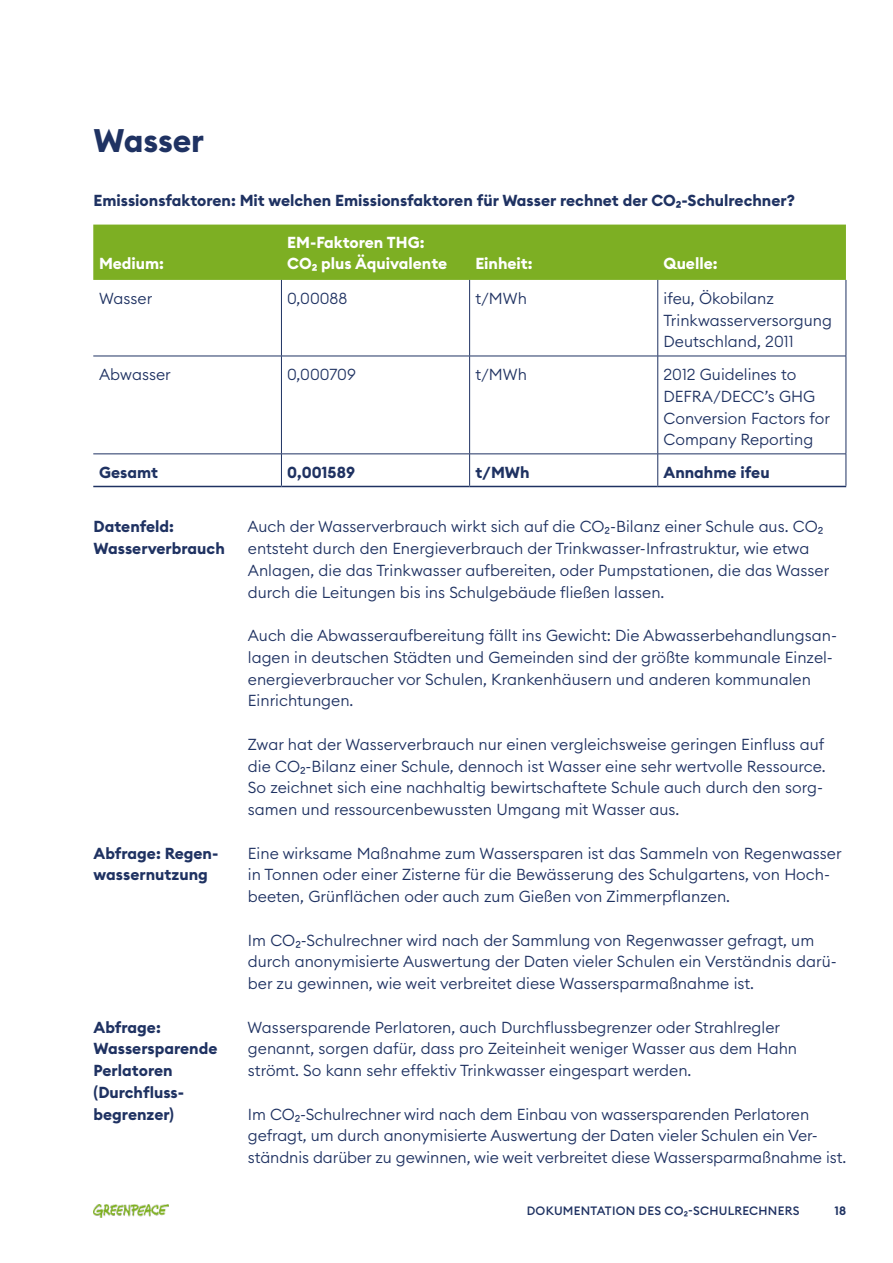
<style>
.page{position:relative;width:893px;height:1263px;background:#fff}
.page>*{position:absolute;margin:0;border:0;box-sizing:border-box;transform-origin:0 0}
._2___Head_gemischt{font:700 32.25px "Euclid Circular B";letter-spacing:-.005em;color:#1f3262}
._3___Fließtext_Flatt{font:300 15.75px/21.8px "Euclid Circular B";color:#1f3262}
._2_3_-_Zwischentite{font:700 15.75px/21.8px "Euclid Circular B";color:#1f3262}
._3_4_-_Fließtext_Ta{font:300 15.75px/21.8px "Euclid Circular B";color:#1f3262}
._3_5_-_Kopfzeile_Ta{font:700 15.75px/21.3px "Euclid Circular B";color:#fff}
._3_6_-_Zwischentite{font:700 15.75px "Euclid Circular B";color:#1f3262}
.t1{font:500 12px "Euclid Circular B";letter-spacing:.02em;color:#1f3262}
.t2{font:600 12px "Euclid Circular B";color:#1f3262}
</style>
<div class="page">
<img style="left:94px;top:1205px;width:74px;height:12px">
<div style="left:93px;top:225px;width:753px;height:55px;background:#7daf23"></div>
<hr style="left:281px;top:280px;width:1px;height:76px;background:#1f3262">
<hr style="left:469px;top:280px;width:1px;height:76px;background:#1f3262">
<hr style="left:657px;top:280px;width:1px;height:76px;background:#1f3262">
<hr style="left:93px;top:356px;width:188px;height:1px;background:#1f3262">
<hr style="left:281px;top:356px;width:189px;height:1px;background:#1f3262">
<hr style="left:281px;top:356px;width:1px;height:98px;background:#1f3262">
<hr style="left:470px;top:356px;width:188px;height:1px;background:#1f3262">
<hr style="left:469px;top:356px;width:1px;height:98px;background:#1f3262">
<hr style="left:658px;top:356px;width:188px;height:1px;background:#1f3262">
<hr style="left:657px;top:356px;width:1px;height:98px;background:#1f3262">
<hr style="left:281px;top:454px;width:1px;height:32px;background:#1f3262">
<hr style="left:469px;top:454px;width:1px;height:32px;background:#1f3262">
<hr style="left:657px;top:454px;width:1px;height:32px;background:#1f3262">
<hr style="left:846px;top:280px;width:1px;height:76px;background:#1f3262">
<hr style="left:846px;top:356px;width:1px;height:98px;background:#1f3262">
<hr style="left:93px;top:454px;width:188px;height:1px;background:#1f3262">
<hr style="left:281px;top:454px;width:189px;height:1px;background:#1f3262">
<hr style="left:470px;top:454px;width:188px;height:1px;background:#1f3262">
<hr style="left:658px;top:454px;width:188px;height:1px;background:#1f3262">
<hr style="left:846px;top:454px;width:1px;height:32px;background:#1f3262">
<hr style="left:93px;top:486px;width:188px;height:1px;background:#1f3262">
<hr style="left:281px;top:486px;width:189px;height:1px;background:#1f3262">
<hr style="left:470px;top:486px;width:188px;height:1px;background:#1f3262">
<hr style="left:658px;top:486px;width:188px;height:1px;background:#1f3262">
<p class="_2___Head_gemischt" style="left:94px;top:119px;width:112px">Wasser</p>
<p class="_2_3_-_Zwischentite" style="left:94px;top:190px;width:703px">Emissionsfaktoren: Mit welchen Emissionsfaktoren für Wasser rechnet der CO₂-Schulrechner?</p>
<p class="_3_5_-_Kopfzeile_Ta" style="left:99px;top:253px;width:67px">Medium:</p>
<p class="_3_5_-_Kopfzeile_Ta" style="left:287px;top:232px;width:162px">EM-Faktoren THG:<br>CO₂ plus Äquivalente</p>
<p class="_3_5_-_Kopfzeile_Ta" style="left:475px;top:253px;width:59px">Einheit:</p>
<p class="_3_5_-_Kopfzeile_Ta" style="left:663px;top:253px;width:56px">Quelle:</p>
<p class="_3_4_-_Fließtext_Ta" style="left:99px;top:287px;width:55px">Wasser</p>
<p class="_3_4_-_Fließtext_Ta" style="left:287px;top:287px;width:62px">0,00088</p>
<p class="_3_4_-_Fließtext_Ta" style="left:475px;top:287px;width:53px">t/MWh</p>
<p class="_3_4_-_Fließtext_Ta" style="left:663px;top:287px;width:170px">ifeu, Ökobilanz<br>Trinkwasserversorgung<br>Deutschland, 2011</p>
<p class="_3_4_-_Fließtext_Ta" style="left:99px;top:363px;width:73px">Abwasser</p>
<p class="_3_4_-_Fließtext_Ta" style="left:287px;top:363px;width:70px">0,000709</p>
<p class="_3_4_-_Fließtext_Ta" style="left:475px;top:363px;width:53px">t/MWh</p>
<p class="_3_4_-_Fließtext_Ta" style="left:663px;top:363px;width:168px">2012 Guidelines to<br>DEFRA/DECC’s GHG<br>Conversion Factors for<br>Company Reporting</p>
<p class="_3_6_-_Zwischentite" style="left:99px;top:462px;width:60px">Gesamt</p>
<p class="_3_6_-_Zwischentite" style="left:287px;top:462px;width:69px">0,001589</p>
<p class="_3_6_-_Zwischentite" style="left:475px;top:462px;width:56px">t/MWh</p>
<p class="_3_6_-_Zwischentite" style="left:663px;top:462px;width:108px">Annahme ifeu</p>
<p class="_2_3_-_Zwischentite" style="left:94px;top:516px;width:133px">Datenfeld:<br>Wasserverbrauch</p>
<p class="_2_3_-_Zwischentite" style="left:94px;top:842px;width:126px">Abfrage: Regen&shy;wassernutzung</p>
<p class="_2_3_-_Zwischentite" style="left:94px;top:1016px;width:125px">Abfrage:<br>Wassersparende<br>Perlatoren (Durchfluss&shy;begrenzer)</p>
<p class="_3___Fließtext_Flatt" style="left:247px;top:516px;width:583px">Auch der Wasserverbrauch wirkt sich auf die CO₂-Bilanz einer Schule aus. CO₂ entsteht durch den Energieverbrauch der Trinkwasser-Infrastruktur, wie etwa Anlagen, die das Trinkwasser aufbereiten, oder Pumpstationen, die das Wasser durch die Leitungen bis ins Schulgebäude fließen lassen.</p>
<p class="_3___Fließtext_Flatt" style="left:248px;top:624px;width:591px">Auch die Abwasseraufbereitung fällt ins Gewicht: Die Abwasserbehandlungsan&shy;lagen in deutschen Städten und Gemeinden sind der größte kommunale Einzel&shy;energieverbraucher vor Schulen, Krankenhäusern und anderen kommunalen Einrichtungen.</p>
<p class="_3___Fließtext_Flatt" style="left:248px;top:733px;width:579px">Zwar hat der Wasserverbrauch nur einen vergleichsweise geringen Einfluss auf die CO₂-Bilanz einer Schule, dennoch ist Wasser eine sehr wertvolle Ressource.<br>So zeichnet sich eine nachhaltig bewirtschaftete Schule auch durch den sorg&shy;samen und ressourcenbewussten Umgang mit Wasser aus.</p>
<p class="_3___Fließtext_Flatt" style="left:248px;top:842px;width:595px">Eine wirksame Maßnahme zum Wassersparen ist das Sammeln von Regenwasser in Tonnen oder einer Zisterne für die Bewässerung des Schulgartens, von Hoch&shy;beeten, Grünflächen oder auch zum Gießen von Zimmerpflanzen.</p>
<p class="_3___Fließtext_Flatt" style="left:248px;top:929px;width:590px">Im CO₂-Schulrechner wird nach der Sammlung von Regenwasser gefragt, um durch anonymisierte Auswertung der Daten vieler Schulen ein Verständnis darü&shy;ber zu gewinnen, wie weit verbreitet diese Wassersparmaßnahme ist.</p>
<p class="_3___Fließtext_Flatt" style="left:248px;top:1016px;width:551px">Wassersparende Perlatoren, auch Durchflussbegrenzer oder Strahlregler genannt, sorgen dafür, dass pro Zeiteinheit weniger Wasser aus dem Hahn strömt. So kann sehr effektiv Trinkwasser eingespart werden.</p>
<p class="_3___Fließtext_Flatt" style="left:248px;top:1103px;width:600px">Im CO₂-Schulrechner wird nach dem Einbau von wassersparenden Perlatoren gefragt, um durch anonymisierte Auswertung der Daten vieler Schulen ein Ver&shy;ständnis darüber zu gewinnen, wie weit verbreitet diese Wassersparmaßnahme ist.</p>
<p class="t1" style="left:527px;top:1202px;width:274px">DOKUMENTATION DES CO₂-SCHULRECHNERS</p>
<p class="t2" style="left:834px;top:1202px;width:13px">18</p>
</div>
